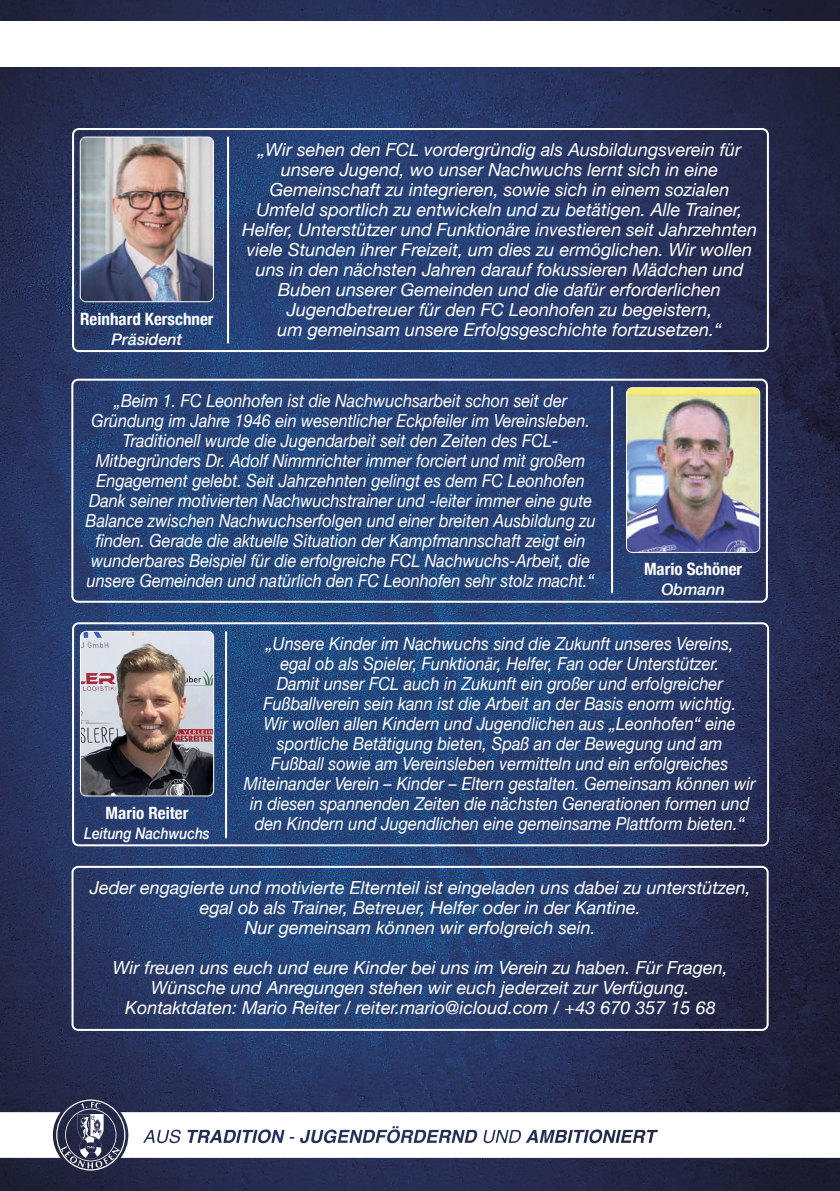
<style>
.page{position:relative;width:840px;height:1191px;background:#fff}
.page>*{position:absolute;margin:0;border:0;box-sizing:border-box;transform-origin:0 0}
.t1{font:italic 18px/20px "Helvetica Neue";color:#fff;text-align:center}
.t2{font:italic 18px/20px "Helvetica Neue";color:#fff;text-align:center;scale:.9 1}
.t3{font:italic 18px/20px "Helvetica Neue";color:#fff;text-align:center;scale:.91 1}
.t4{font:700 condensed 17px "Helvetica Neue";color:#fff}
.t5{font:italic 500 16px "Helvetica Neue";color:#fff;scale:.86 1}
.t6{font:italic 500 16px "Helvetica Neue";color:#fff}
</style>
<div class="page">
<img style="left:0;top:0;width:839px;height:1191px">
<div style="left:72px;top:128px;width:696px;height:224px;border:2px solid #fff;border-radius:6px"></div>
<img style="left:80px;top:137px;width:133px;height:165px">
<div style="left:80px;top:137px;width:133px;height:165px;border:1px solid #fff;border-radius:6px"></div>
<div style="left:72px;top:622px;width:696px;height:224px;border:2px solid #fff;border-radius:6px"></div>
<img style="left:80px;top:631px;width:133px;height:165px">
<div style="left:80px;top:631px;width:134px;height:165px;border:1px solid #fff;border-radius:6px"></div>
<div style="left:71px;top:866px;width:697px;height:165px;border:2px solid #fff;border-radius:6px"></div>
<div style="left:71px;top:379px;width:696px;height:224px;border:2px solid #fff;border-radius:6px"></div>
<img style="left:626px;top:388px;width:133px;height:164px">
<div style="left:626px;top:387px;width:133px;height:165px;border:1px solid #fff;border-radius:6px"></div>
<hr style="left:227px;top:137px;width:2px;height:206px;background:#fff">
<hr style="left:610px;top:386px;width:2px;height:207px;background:#fff">
<hr style="left:225px;top:631px;width:2px;height:207px;background:#fff">
<svg style="left:0;top:1099px;width:839px;height:71px"></svg>
<div style="left:0;top:21px;width:839px;height:45px;background:#fff"></div>
<p class="t4" style="left:80px;top:304px;width:135px">Reinhard Kerschner</p>
<p class="t6" style="left:111px;top:325px;width:72px">Präsident</p>
<p class="t1" style="left:258px;top:140px;width:484px">„Wir sehen den FCL vordergründig als Ausbildungsverein für unsere Jugend, wo unser Nachwuchs lernt sich in eine</p>
<p class="t1" style="left:270px;top:180px;width:461px">Gemeinschaft zu integrieren, sowie sich in einem sozialen</p>
<p class="t1" style="left:242px;top:200px;width:516px">Umfeld sportlich zu entwickeln und zu betätigen. Alle Trainer, Helfer, Unterstützer und Funktionäre investieren seit Jahrzehnten viele Stunden ihrer Freizeit, um dies zu ermöglichen. Wir wollen uns in den nächsten Jahren darauf fokussieren Mädchen und Buben unserer Gemeinden und die dafür erforderlichen</p>
<p class="t1" style="left:286px;top:300px;width:427px">Jugendbetreuer für den FC Leonhofen zu begeistern,</p>
<p class="t1" style="left:277px;top:320px;width:446px">um gemeinsam unsere Erfolgsgeschichte fortzusetzen.“</p>
<p class="t2" style="left:114px;top:391px;width:504px">„Beim 1. FC Leonhofen ist die Nachwuchsarbeit schon seit der</p>
<p class="t2" style="left:91px;top:411px;width:555px">Gründung im Jahre 1946 ein wesentlicher Eckpfeiler im Vereinsleben.<br>Traditionell wurde die Jugendarbeit seit den Zeiten des FCL-</p>
<p class="t2" style="left:86px;top:451px;width:568px">Mitbegründers Dr. Adolf Nimmrichter immer forciert und mit großem Engagement gelebt. Seit Jahrzehnten gelingt es dem FC Leonhofen Dank seiner motivierten Nachwuchstrainer und -leiter immer eine gute Balance zwischen Nachwuchserfolgen und einer breiten Ausbildung zu finden. Gerade die aktuelle Situation der Kampfmannschaft zeigt ein wunderbares Beispiel für die erfolgreiche FCL Nachwuchs-Arbeit, die unsere Gemeinden und natürlich den FC Leonhofen sehr stolz macht.“</p>
<p class="t4" style="left:643px;top:555px;width:100px">Mario Schöner</p>
<p class="t6" style="left:661px;top:576px;width:65px">Obmann</p>
<p class="t4" style="left:106px;top:798px;width:84px">Mario Reiter</p>
<p class="t5" style="left:84px;top:819px;width:147px">Leitung Nachwuchs</p>
<p class="t3" style="left:266px;top:635px;width:515px">„Unsere Kinder im Nachwuchs sind die Zukunft unseres Vereins,</p>
<p class="t3" style="left:280px;top:655px;width:483px">egal ob als Spieler, Funktionär, Helfer, Fan oder Unterstützer.</p>
<p class="t3" style="left:276px;top:675px;width:491px">Damit unser FCL auch in Zukunft ein großer und erfolgreicher</p>
<p class="t3" style="left:263px;top:695px;width:521px">Fußballverein sein kann ist die Arbeit an der Basis enorm wichtig.</p>
<p class="t3" style="left:263px;top:715px;width:520px">Wir wollen allen Kindern und Jugendlichen aus „Leonhofen“ eine sportliche Betätigung bieten, Spaß an der Bewegung und am</p>
<p class="t3" style="left:271px;top:755px;width:503px">Fußball sowie am Vereinsleben vermitteln und ein erfolgreiches</p>
<p class="t3" style="left:244px;top:775px;width:563px">Miteinander Verein – Kinder – Eltern gestalten. Gemeinsam können wir in diesen spannenden Zeiten die nächsten Generationen formen und den Kindern und Jugendlichen eine gemeinsame Plattform bieten.“</p>
<p class="t1" style="left:90px;top:878px;width:662px">Jeder engagierte und motivierte Elternteil ist eingeladen uns dabei zu unterstützen,</p>
<p class="t1" style="left:200px;top:898px;width:442px">egal ob als Trainer, Betreuer, Helfer oder in der Kantine.</p>
<p class="t1" style="left:245px;top:918px;width:352px">Nur gemeinsam können wir erfolgreich sein.</p>
<p class="t1" style="left:113px;top:958px;width:616px">Wir freuen uns euch und eure Kinder bei uns im Verein zu haben. Für Fragen,</p>
<p class="t1" style="left:151px;top:978px;width:539px">Wünsche und Anregungen stehen wir euch jederzeit zur Verfügung.</p>
<p class="t1" style="left:125px;top:998px;width:592px">Kontaktdaten: Mario Reiter / reiter.mario@icloud.com / +43 670 357 15 68</p>
</div>
